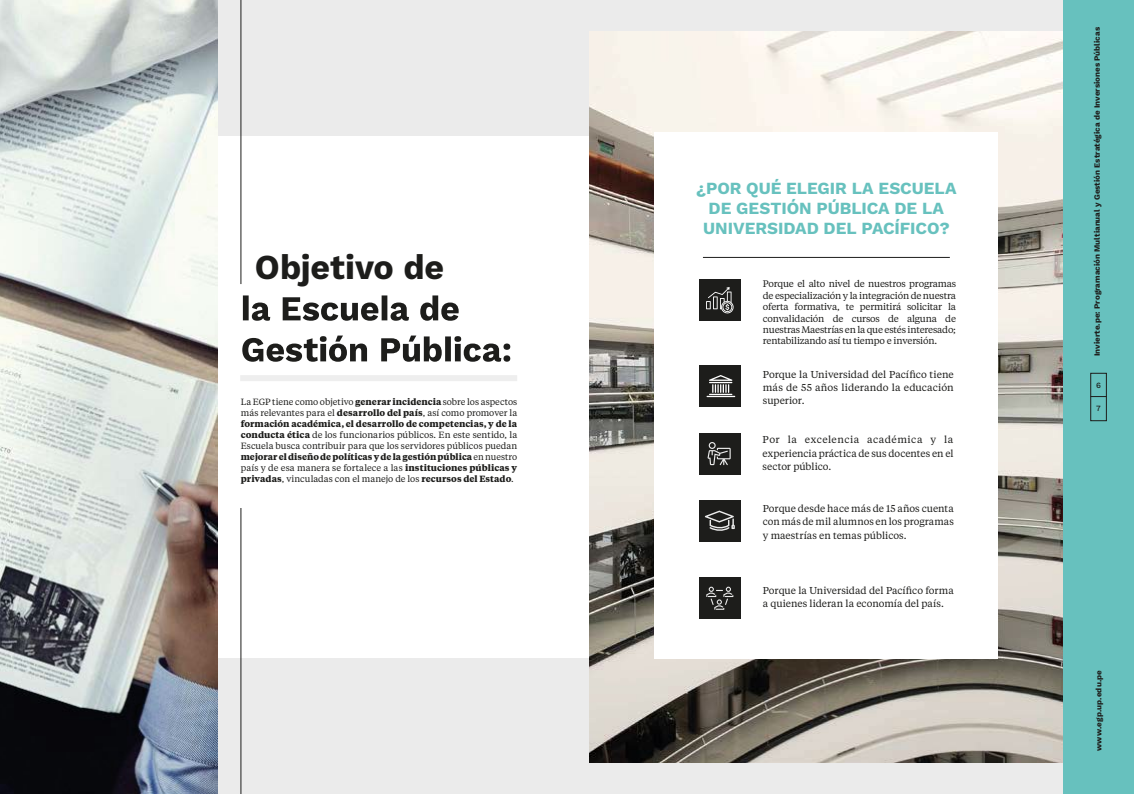
<style>
.page{position:relative;width:1134px;height:794px;background:#fff}
.page>*{position:absolute;margin:0;border:0;box-sizing:border-box;transform-origin:0 0}
.t1{font:700 35px "Work Sans";letter-spacing:-.005em;color:#1d1d1b}
.t2{font:700 17px/20.4px "Work Sans";letter-spacing:-.005em;color:#67c1be;text-align:center}
.t3{font:10px/13.2px "Tiempos Text";color:#1d1d1b;text-align:justify}
.t4{font:9.5px/11.4px "Tiempos Text";letter-spacing:-.02em;color:#1d1d1b;text-align:justify}
.t5{font:9px/11px "Tiempos Text";letter-spacing:.005em;color:#1d1d1b;text-align:justify}
.t6{font:700 8px "Work Sans";color:#1d1d1b}
.t7{font:700 8px "Work Sans";letter-spacing:.02em;color:#1d1d1b}
.t8{font:500 8px "Work Sans";color:#1d1d1b}
.s1{font-weight:700}
</style>
<div class="page">
<div style="left:171px;top:0;width:908px;height:135px;background:#ebebeb"></div>
<div style="left:171px;top:658px;width:908px;height:136px;background:#ebebeb"></div>
<img style="left:590px;top:31px;width:473px;height:732px">
<div style="left:655px;top:132px;width:343px;height:526px;background:#fff"></div>
<svg style="left:243px;top:295px;width:216px;height:26px"></svg>
<svg style="left:242px;top:335px;width:268px;height:27px"></svg>
<hr style="left:241px;top:0;width:1px;height:284px;background:#1d1d1b">
<hr style="left:241px;top:508px;width:1px;height:286px;background:#1d1d1b">
<div style="left:699px;top:365px;width:42px;height:42px;background:#1d1d1b"></div>
<hr style="left:703px;top:257px;width:247px;height:1px;background:#1d1d1b">
<div style="left:699px;top:279px;width:42px;height:42px;background:#1d1d1b"></div>
<div style="left:699px;top:433px;width:42px;height:41px;background:#1d1d1b"></div>
<div style="left:699px;top:500px;width:42px;height:41px;background:#1d1d1b"></div>
<div style="left:699px;top:577px;width:42px;height:42px;background:#1d1d1b"></div>
<img style="left:0;top:0;width:217px;height:794px">
<div style="left:240px;top:375px;width:277px;height:6px;background:#eee"></div>
<svg style="left:706px;top:586px;width:27px;height:24px"></svg>
<svg style="left:705px;top:510px;width:30px;height:21px"></svg>
<svg style="left:707px;top:442px;width:24px;height:23px"></svg>
<svg style="left:706px;top:375px;width:29px;height:22px"></svg>
<svg style="left:706px;top:287px;width:28px;height:27px"></svg>
<div style="left:1063px;top:0;width:71px;height:794px;background:#67c1be"></div>
<svg style="left:1092px;top:396px;width:13px;height:1px"></svg>
<div style="left:1090px;top:373px;width:17px;height:48px;border:1px solid #1d1d1b"></div>
<h1 class="t1" style="left:255px;top:241px;width:191px">Objetivo de</h1>
<p class="t5" style="left:241px;top:395px;width:278px">La EGP tiene como objetivo <span class="s1">generarincidencia</span>sobre los aspectos más relevantes para el <span class="s1">desarrollo del país</span>, así como promover la <span class="s1">formación académica, el desarrollo de competencias, y de la conducta ética</span> de los funcionarios públicos. En este sentido, la Escuela busca contribuir para que los servidores públicos puedan <span class="s1">mejorareldiseñodepolíticasydelagestiónpública</span>en nuestro país y de esa manera se fortalece a las <span class="s1">instituciones públicas y privadas</span>, vinculadas con el manejo de los <span class="s1">recursos del Estado</span>.</p>
<h2 class="t2" style="left:696px;top:177px;width:262px">¿POR QUÉ ELEGIR LA ESCUELA<br>DE GESTIÓN PÚBLICA DE LA<br>UNIVERSIDAD DEL PACÍFICO?</h2>
<p class="t4" style="left:763px;top:278px;width:195px">Porque el alto nivel de nuestros programas de especialización y la integración de nuestra oferta formativa, te permitirá solicitar la convalidación de cursos de alguna de nuestras Maestrías en la que estés interesado; rentabilizando así tu tiempo e inversión.</p>
<p class="t3" style="left:763px;top:367px;width:192px">Porque la Universidad del Pacífico tiene más de 55 años liderando la educación superior.</p>
<p class="t3" style="left:763px;top:433px;width:193px">Por la excelencia académica y la experiencia práctica de sus docentes en el sector público.</p>
<p class="t3" style="left:763px;top:501px;width:192px">Porque desde hace más de 15 años cuenta con más de mil alumnos en los programas y maestrías en temas públicos.</p>
<p class="t3" style="left:763px;top:583px;width:192px">Porque la Universidad del Pacífico forma a quienes lideran la economía del país.</p>
<p class="t6" style="left:1091px;top:356px;width:330px;rotate:-90deg">Invierte.pe: Programación Multianual y Gestión Estratégica de Inversiones Públicas</p>
<p class="t8" style="left:1096px;top:379px;width:6px">6</p>
<p class="t8" style="left:1096px;top:402px;width:6px">7</p>
<p class="t7" style="left:1093px;top:751px;width:83px;rotate:-90deg">www.egp.up.edu.pe</p>
</div>
